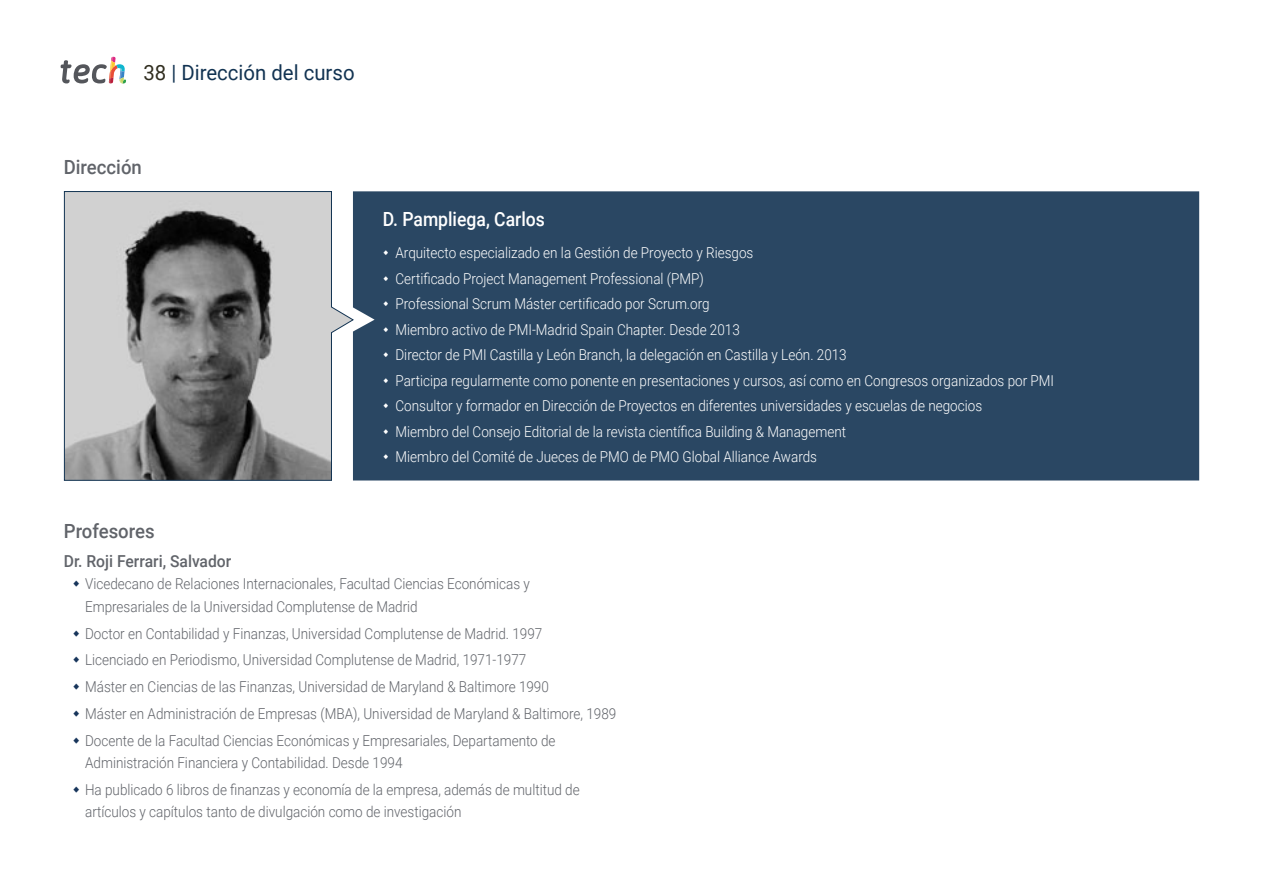
<style>
.page{position:relative;width:1263px;height:893px;background:#fff}
.page>*{position:absolute;margin:0;border:0;box-sizing:border-box;transform-origin:0 0}
.t1{font:21px "Roboto";color:#123352}
.t2{font:500 19.5px "Roboto";color:#61646a;scale:.95 1}
.t3{font:500 19.5px "Roboto";color:#fff;scale:.9 1}
.t4{font:500 16.5px "Roboto";color:#61646a;scale:.95 1}
.t5{font:300 15px/26.7px "Roboto";color:#61646a;scale:.9 1}
.t6{font:300 15px/25.5px "Roboto";color:#fff;scale:.9 1}
.s1{color:#312e20}
</style>
<div class="page">
<svg style="left:61px;top:57px;width:65px;height:27px"></svg>
<div style="left:354px;top:191px;width:845px;height:289px;background:#2a4763"></div>
<svg style="left:64px;top:191px;width:290px;height:290px;background:#9e9e9f"></svg>
<svg style="left:384px;top:251px;width:4px;height:5px"></svg>
<svg style="left:384px;top:276px;width:4px;height:5px"></svg>
<svg style="left:384px;top:302px;width:4px;height:5px"></svg>
<svg style="left:384px;top:327px;width:4px;height:5px"></svg>
<svg style="left:384px;top:352px;width:4px;height:5px"></svg>
<svg style="left:384px;top:378px;width:4px;height:5px"></svg>
<svg style="left:384px;top:403px;width:4px;height:5px"></svg>
<svg style="left:384px;top:429px;width:4px;height:5px"></svg>
<svg style="left:384px;top:454px;width:4px;height:5px"></svg>
<h1 class="t1" style="left:144px;top:57px;width:213px"><span class="s1">38</span> | Dirección del curso</h1>
<h2 class="t2" style="left:64px;top:154px;width:84px">Dirección</h2>
<h2 class="t3" style="left:383px;top:206px;width:182px">D. Pampliega, Carlos</h2>
<p class="t6" style="left:395px;top:240px;width:733px">Arquitecto especializado en la Gestión de Proyecto y Riesgos<br>Certificado Project Management Professional (PMP)<br>Professional Scrum Máster certificado por Scrum.org<br>Miembro activo de PMI-Madrid Spain Chapter. Desde 2013<br>Director de PMI Castilla y León Branch, la delegación en Castilla y León. 2013<br>Participa regularmente como ponente en presentaciones y cursos, así como en Congresos organizados por PMI Consultor y formador en Dirección de Proyectos en diferentes universidades y escuelas de negocios<br>Miembro del Consejo Editorial de la revista científica Building &amp; Management<br>Miembro del Comité de Jueces de PMO de PMO Global Alliance Awards</p>
<h2 class="t2" style="left:64px;top:517px;width:97px">Profesores</h2>
<p class="t4" style="left:64px;top:550px;width:178px">Dr. Roji Ferrari, Salvador</p>
<p class="t5" style="left:85px;top:572px;width:496px;line-height:22.5px">Vicedecano de Relaciones Internacionales, Facultad Ciencias Económicas y<br>Empresariales de la Universidad Complutense de Madrid</p>
<p class="t5" style="left:85px;top:619px;width:592px">Doctor en Contabilidad y Finanzas, Universidad Complutense de Madrid. 1997<br>Licenciado en Periodismo, Universidad Complutense de Madrid, 1971-1977<br>Máster en Ciencias de las Finanzas, Universidad de Maryland &amp; Baltimore 1990<br>Máster en Administración de Empresas (MBA), Universidad de Maryland &amp; Baltimore, 1989<br>Docente de la Facultad Ciencias Económicas y Empresariales, Departamento de</p>
<p class="t5" style="left:85px;top:749px;width:551px">Administración Financiera y Contabilidad. Desde 1994<br>Ha publicado 6 libros de finanzas y economía de la empresa, además de multitud de</p>
<p class="t5" style="left:85px;top:798px;width:420px">artículos y capítulos tanto de divulgación como de investigación</p>
</div>
